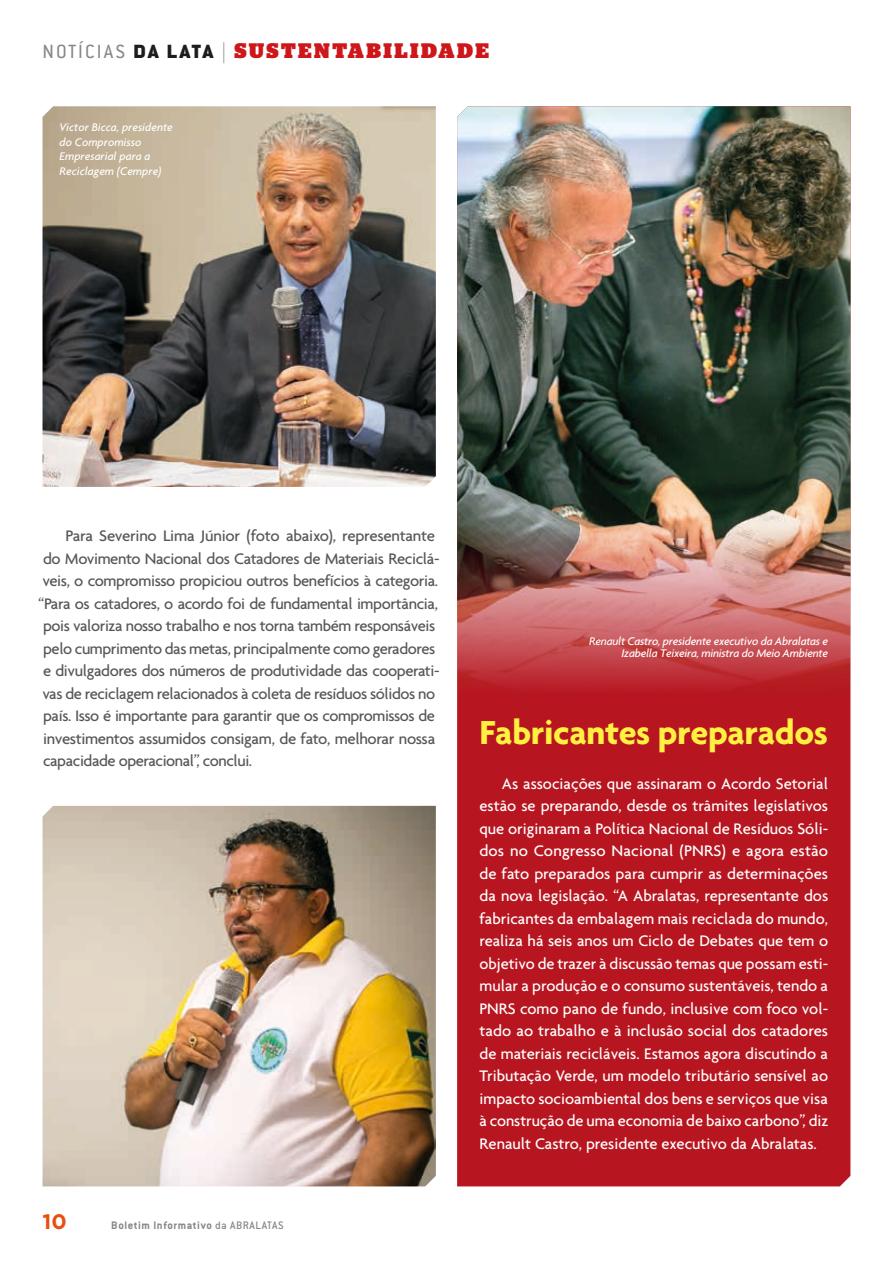
<style>
.page{position:relative;width:893px;height:1263px;background:#fff}
.page>*{position:absolute;margin:0;border:0;box-sizing:border-box;transform-origin:0 0}
.t1{font:700 36px "Agenda";letter-spacing:-.01em;color:#fff042}
.t2{font:900 21px "Stag";letter-spacing:.12em;color:#cd171a}
.t3{font:700 21px "Gotham";color:#e84e0f}
.t4{font:500 16.5px/22.5px "Agenda";color:#fff;text-align:justify}
.t5{font:500 16.5px/22.5px "Agenda";letter-spacing:-.025em;color:#575756}
.t6{font:italic 500 12px/12px "Agenda";letter-spacing:-.02em;color:#fff;text-align:right}
.t7{font:italic 500 12px/14.4px "Agenda";color:#fff}
.t8{font:700 12px "Conduit ITC Std";letter-spacing:.05em;color:#878787}
.s1{font-family:"Conduit ITC Std";font-weight:400;color:#878787}
.s2{font-family:"Conduit ITC Std";color:#1d1d1b}
.s3{font-family:"Conduit ITC Std";font-weight:200;color:#878787}
.s4{font-weight:500}
</style>
<div class="page">
<div style="left:457px;top:696px;width:393px;height:490px;background:#b71620"></div>
<img style="left:457px;top:106px;width:393px;height:590px">
<img style="left:43px;top:106px;width:393px;height:381px">
<img style="left:43px;top:806px;width:393px;height:380px">
<p class="t2" style="left:43px;top:39px;width:448px"><span class="s1">NOTÍCIAS</span> <span class="s2">DA LATA</span> <span class="s3">|</span> SUSTENTABILIDADE</p>
<p class="t7" style="left:60px;top:120px;width:115px">Victor Bicca, presidente do Compromisso<br>Empresarial para a<br>Reciclagem (Cempre)</p>
<p class="t5" style="left:38px;top:524px;width:403px;text-indent:27px">Para Severino Lima Júnior (foto abaixo), representante do Movimento Nacional dos Catadores de Materiais Reciclá&shy;veis, o compromisso propiciou outros benefícios à categoria. “Para os catadores, o acordo foi de fundamental importância, pois valoriza nosso trabalho e nos torna também responsáveis pelo cumprimento das metas, principalmente como geradores e divulgadores dos números de produtividade das cooperati&shy;vas de reciclagem relacionados à coleta de resíduos sólidos no país. Isso é importante para garantir que os compromissos de investimentos assumidos consigam, de fato, melhorar nossa capacidade operacional”, conclui.</p>
<p class="t3" style="left:43px;top:1207px;width:26px">10</p>
<p class="t8" style="left:111px;top:1217px;width:174px">Boletim Informativo <span class="s4">da ABRALATAS</span></p>
<p class="t6" style="left:589px;top:635px;width:240px">Renault Castro, presidente executivo da Abralatas e<br>Izabella Teixeira, ministra do Meio Ambiente</p>
<h1 class="t1" style="left:479px;top:710px;width:350px">Fabricantes preparados</h1>
<p class="t4" style="left:479px;top:772px;width:350px;text-indent:22px">As associações que assinaram o Acordo Setorial estão se preparando, desde os trâmites legislativos que originaram a Política Nacional de Resíduos Sóli&shy;dos no Congresso Nacional (PNRS) e agora estão de fato preparados para cumprir as determinações da nova legislação. “A Abralatas, representante dos fabricantes da embalagem mais reciclada do mundo, realiza há seis anos um Ciclo de Debates que tem o objetivo de trazer à discussão temas que possam esti&shy;mular a produção e o consumo sustentáveis, tendo a PNRS como pano de fundo, inclusive com foco vol&shy;tado ao trabalho e à inclusão social dos catadores de materiais recicláveis. Estamos agora discutindo a Tributação Verde, um modelo tributário sensível ao impacto socioambiental dos bens e serviços que visa à construção de uma economia de baixo carbono”, diz Renault Castro, presidente executivo da Abralatas.</p>
</div>
